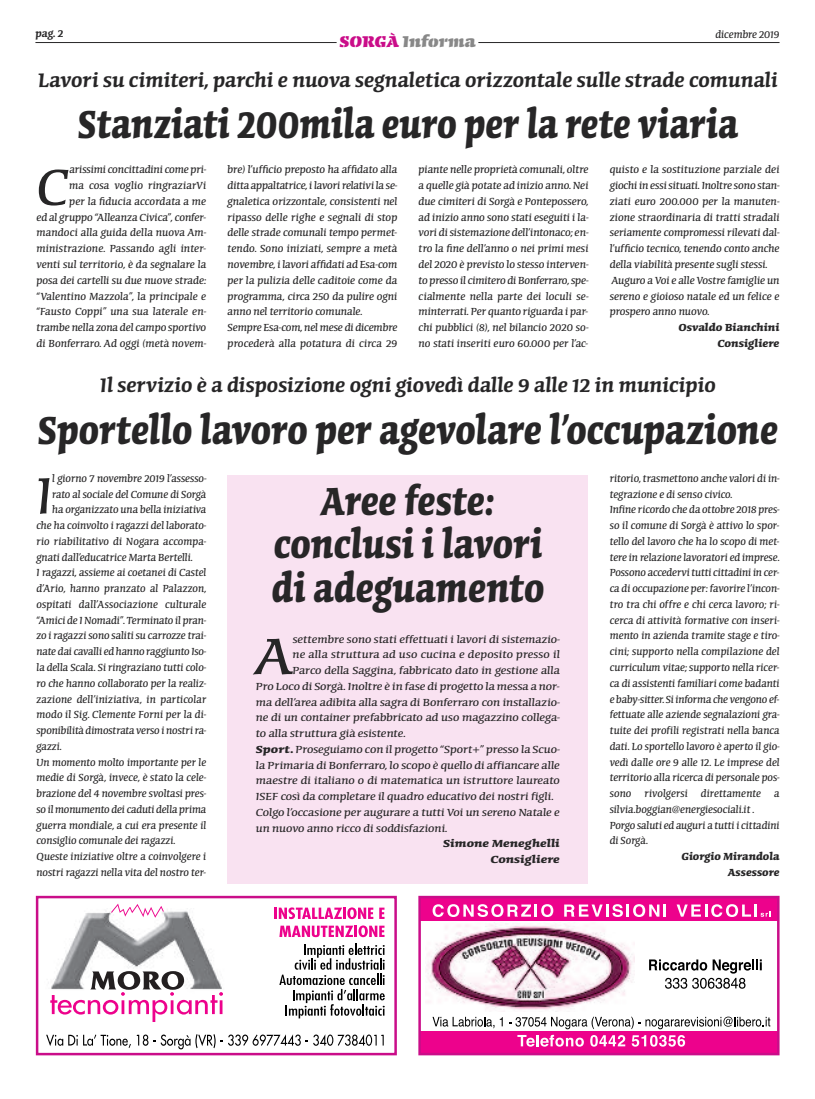
<style>
.page{position:relative;width:815px;height:1099px;background:#fff}
.page>*{position:absolute;margin:0;border:0;box-sizing:border-box;transform-origin:0 0}
.t1{font:65px "Conga Brava Std";color:#272627}
.t2{font:65px "Conga Brava Std";color:#272627;scale:1.15 1}
.t3{font:700 50px/43.8px "Conga Brava Std";color:#272627;text-align:center;scale:.82 1}
.t4{font:700 50px "Conga Brava Std";color:#272627;scale:.8 1}
.t5{font:600 25px "Conga Brava Std";color:#272627}
.t6{font:900 20px "Conga Brava Stencil Std";letter-spacing:-.005em;color:#888}
.t7{font:13.12px/15.8px "Conga Brava Std";color:#272627}
.t8{font:13.12px "Conga Brava Std";color:#272627;scale:1.15 1}
.t9{font:700 13.12px/15.8px "Conga Brava Std";color:#272627;text-align:right}
.t10{font:700 13.12px/15.8px "Conga Brava Std";color:#272627;text-align:right;scale:1.15 1}
.t11{font:600 13.12px "Conga Brava Std";color:#272627}
.s1{color:#ca0d89}
.s2{font-weight:700}
</style>
<div class="page">
<hr style="left:35px;top:42px;width:302px;height:1px;background:#272627">
<hr style="left:478px;top:42px;width:302px;height:1px;background:#272627">
<img style="left:59px;top:911px;width:156px;height:60px">
<svg style="left:111px;top:903px;width:53px;height:14px"></svg>
<svg style="left:50px;top:971px;width:173px;height:50px"></svg>
<svg style="left:274px;top:907px;width:99px;height:12px"></svg>
<svg style="left:379px;top:907px;width:6px;height:11px"></svg>
<svg style="left:279px;top:925px;width:106px;height:12px"></svg>
<svg style="left:279px;top:943px;width:106px;height:75px"></svg>
<svg style="left:46px;top:1034px;width:85px;height:14px"></svg>
<svg style="left:137px;top:1034px;width:247px;height:15px"></svg>
<div style="left:36px;top:895px;width:361px;height:160px;border:2px solid #ca0d89"></div>
<div style="left:421px;top:898px;width:356px;height:154px;background:#ed028c"></div>
<div style="left:421px;top:920px;width:356px;height:110px;background:#fff"></div>
<svg style="left:433px;top:904px;width:120px;height:13px"></svg>
<svg style="left:564px;top:904px;width:102px;height:13px"></svg>
<svg style="left:677px;top:904px;width:93px;height:13px"></svg>
<img style="left:426px;top:924px;width:209px;height:86px">
<svg style="left:432px;top:1016px;width:62px;height:12px"></svg>
<svg style="left:500px;top:1017px;width:3px;height:9px"></svg>
<svg style="left:509px;top:1016px;width:261px;height:30px"></svg>
<svg style="left:649px;top:959px;width:113px;height:29px"></svg>
<div style="left:418px;top:895px;width:362px;height:160px;border:2px solid #ca0d89"></div>
<div style="left:228px;top:475px;width:360px;height:408px;background:#f9e2f1"></div>
<p class="t11" style="left:35px;top:28px;width:29px">pag. 2</p>
<p class="t7" style="left:716px;top:25px;width:66px">dicembre 2019</p>
<h3 class="t5" style="left:38px;top:72px;width:741px">Lavori su cimiteri, parchi e nuova segnaletica orizzontale sulle strade comunali</h3>
<h3 class="t6" style="left:339px;top:34px;width:138px"><span class="s1">SORGÀ</span> Informa</h3>
<h2 class="t4" style="left:78px;top:106px;width:827px">Stanziati 200mila euro per la rete viaria</h2>
<p class="t7" style="left:36px;top:161px;width:171px;text-align:right">arissimiconcittadinicome pri-<br>ma cosa voglio ringraziarVi<br>per la fiducia accordata a me<br>ed algruppo “Alleanza Civica”,confer&shy;mandoci alla guida della nuova Am&shy;ministrazione. Passando agli inter&shy;venti sul territorio, è da segnalare la posa dei cartelli su due nuove strade: “Valentino Mazzola”, la principale e “Fausto Coppi” una sua laterale en&shy;trambe nella zona delcampo sportivo di Bonferraro. Ad oggi (metà novem-</p>
<p class="t7" style="left:228px;top:161px;width:171px">bre) l’ufficio preposto ha affidato alla ditta appaltatrice, i lavorirelativi la se&shy;gnaletica orizzontale, consistenti nel ripasso delle righe e segnali di stop delle strade comunali tempo permet&shy;tendo. Sono iniziati, sempre a metà novembre, i lavori affidati ad Esa-com per la pulizia delle caditoie come da programma, circa 250 da pulire ogni anno nel territorio comunale.<br>Sempre Esa-com, nelmese di dicembre procederà alla potatura di circa 29</p>
<p class="t7" style="left:419px;top:161px;width:171px;text-align:justify">piante nelle proprietà comunali, oltre a quellegià potate ad inizio anno. Nei due cimiteri di Sorgà e Pontepossero, ad inizio anno sono stati eseguiti i la&shy;vori disistemazione dell’intonaco;en&shy;tro la fine dell’anno o nei primi mesi del 2020 è previsto lo stesso interven&shy;to presso ilcimitero di Bonferraro,spe&shy;cialmente nella parte dei loculi se&shy;minterrati. Per quanto riguarda i par&shy;chi pubblici (8), nel bilancio 2020 so&shy;no stati inseriti euro 60.000 per l’ac-</p>
<p class="t7" style="left:610px;top:161px;width:171px">quisto e la sostituzione parziale dei giochi in essisituati. Inoltresono stan&shy;ziati euro 200.000 per la manuten&shy;zione straordinaria di tratti stradali seriamente compromessi rilevati dal&shy;l’ufficio tecnico, tenendo conto anche della viabilità presente sugli stessi.<br>Auguro a Voie alle Vostrefamiglie un sereno e gioioso natale ed un felice e prospero anno nuovo.</p>
<h1 class="t1" style="left:36px;top:144px;width:34px">C</h1>
<p class="t9" style="left:678px;top:320px;width:103px">Osvaldo Bianchini<br>Consigliere</p>
<h3 class="t5" style="left:100px;top:377px;width:617px">Il servizio è a disposizione ogni giovedì dalle 9 alle 12 in municipio</h3>
<h2 class="t3" style="left:38px;top:412px;width:904px">Sportello lavoro per agevolare l’occupazione</h2>
<h1 class="t1" style="left:36px;top:453px;width:17px">I</h1>
<p class="t7" style="left:52px;top:469px;width:155px">l giorno 7 novembre 2019 l’assesso-</p>
<p class="t7" style="left:52px;top:485px;width:156px">rato al sociale del Comune di Sorgà</p>
<p class="t7" style="left:52px;top:501px;width:156px">ha organizzato una bella iniziativa</p>
<p class="t7" style="left:36px;top:516px;width:171px">che ha coinvolto i ragazzi del laborato-</p>
<p class="t7" style="left:36px;top:532px;width:171px">rio riabilitativo di Nogara accompa-</p>
<p class="t7" style="left:36px;top:548px;width:158px">gnati dall’educatrice Marta Bertelli.</p>
<p class="t7" style="left:36px;top:564px;width:171px">I ragazzi, assieme ai coetanei di Castel</p>
<p class="t7" style="left:36px;top:579px;width:171px">d’Ario, hanno pranzato al Palazzon,</p>
<p class="t7" style="left:36px;top:595px;width:171px">ospitati dall’Associazione culturale</p>
<p class="t7" style="left:36px;top:611px;width:171px">“Amici deINomadi”. Terminato il pran-</p>
<p class="t7" style="left:36px;top:627px;width:171px">zo iragazzisono salitisu carrozzetrai-</p>
<p class="t7" style="left:36px;top:642px;width:171px">nate daicavallied hanno raggiunto Iso-</p>
<p class="t7" style="left:36px;top:658px;width:171px">la della Scala. Siringraziano tutticolo-</p>
<p class="t7" style="left:36px;top:674px;width:171px">ro che hanno collaborato per la realiz-</p>
<p class="t7" style="left:36px;top:690px;width:171px">zazione dell’iniziativa, in particolar</p>
<p class="t7" style="left:36px;top:705px;width:171px">modo il Sig. Clemente Forni per la di-</p>
<p class="t7" style="left:36px;top:721px;width:171px">sponibilità dimostrata verso i nostrira-</p>
<p class="t7" style="left:36px;top:737px;width:27px">gazzi.</p>
<p class="t7" style="left:36px;top:753px;width:171px">Un momento molto importante per le</p>
<p class="t7" style="left:36px;top:768px;width:171px">medie di Sorgà, invece, è stato la cele-</p>
<p class="t7" style="left:36px;top:784px;width:171px">brazione del 4 novembre svoltasi pres-</p>
<p class="t7" style="left:36px;top:800px;width:171px">so ilmonumento deicaduti della prima</p>
<p class="t7" style="left:36px;top:816px;width:171px">guerra mondiale, a cui era presente il</p>
<p class="t7" style="left:37px;top:831px;width:140px">consiglio comunale dei ragazzi.</p>
<p class="t7" style="left:36px;top:847px;width:171px">Queste iniziative oltre a coinvolgere i</p>
<p class="t7" style="left:37px;top:863px;width:171px">nostri ragazzi nella vita del nostro ter-</p>
<h2 class="t3" style="left:272px;top:482px;width:334px">Aree feste: conclusi i lavori di adeguamento</h2>
<h1 class="t2" style="left:256px;top:613px;width:33px">A</h1>
<p class="t8" style="left:293px;top:630px;width:234px">settembre sono stati effettuati i lavori di sistemazio-</p>
<p class="t8" style="left:293px;top:646px;width:234px">ne alla struttura ad uso cucina e deposito presso il</p>
<p class="t8" style="left:293px;top:662px;width:234px">Parco della Saggina, fabbricato dato in gestione alla</p>
<p class="t8" style="left:256px;top:677px;width:265px">Pro Loco di Sorgà. Inoltreèin fase di progetto lamessa a nor-</p>
<p class="t8" style="left:256px;top:693px;width:266px">ma dell’area adibita alla sagra di Bonferraro con installazio-</p>
<p class="t8" style="left:256px;top:709px;width:266px">ne di un container prefabbricato ad uso magazzino collega-</p>
<p class="t8" style="left:256px;top:725px;width:132px">to alla struttura già esistente.</p>
<p class="t8" style="left:256px;top:740px;width:266px"><span class="s2">Sport.</span> Proseguiamo con il progetto “Sport+” presso la Scuo-</p>
<p class="t8" style="left:256px;top:756px;width:266px">la Primaria di Bonferraro, lo scopo è quello di affiancare alle</p>
<p class="t8" style="left:256px;top:772px;width:266px">maestre di italiano o di matematica un istruttore laureato</p>
<p class="t8" style="left:256px;top:788px;width:260px">ISEF così da completare il quadro educativo dei nostri figli.</p>
<p class="t8" style="left:256px;top:803px;width:266px">Colgo l’occasione per augurare a tutti Voi un sereno Natale e</p>
<p class="t8" style="left:256px;top:819px;width:168px">un nuovo anno ricco di soddisfazioni.</p>
<p class="t10" style="left:443px;top:836px;width:103px">Simone Meneghelli<br>Consigliere</p>
<p class="t7" style="left:610px;top:469px;width:171px">ritorio, trasmettono anche valori di in&shy;tegrazione e di senso civico.<br>Infinericordo che da ottobre2018 pres&shy;so il comune di Sorgà è attivo lo spor&shy;tello del lavoro che ha lo scopo di met&shy;terein relazionelavoratoried imprese.<br>Possono accedervitutticittadini in cer&shy;ca di occupazione per: favorirel’incon&shy;tro tra chi offre e chi cerca lavoro; ri&shy;cerca di attività formative con inseri&shy;mento in azienda tramite stage e tiro&shy;cini; supporto nella compilazione del curriculum vitae; supporto nella ricer&shy;ca di assistenti familiari come badanti e baby-sitter. Si informa che vengono ef&shy;fettuate alle aziende segnalazioni gra&shy;tuite dei profili registrati nella banca dati. Lo sportello lavoro è aperto il gio&shy;vedì dalle ore 9 alle 12. Le imprese del territorio alla ricerca di personale pos&shy;sono rivolgersi direttamente a silvia.boggian@energiesociali.it .<br>Porgo salutied auguri a tutti icittadini di Sorgà.</p>
<p class="t9" style="left:681px;top:849px;width:100px">Giorgio Mirandola<br>Assessore</p>
</div>
